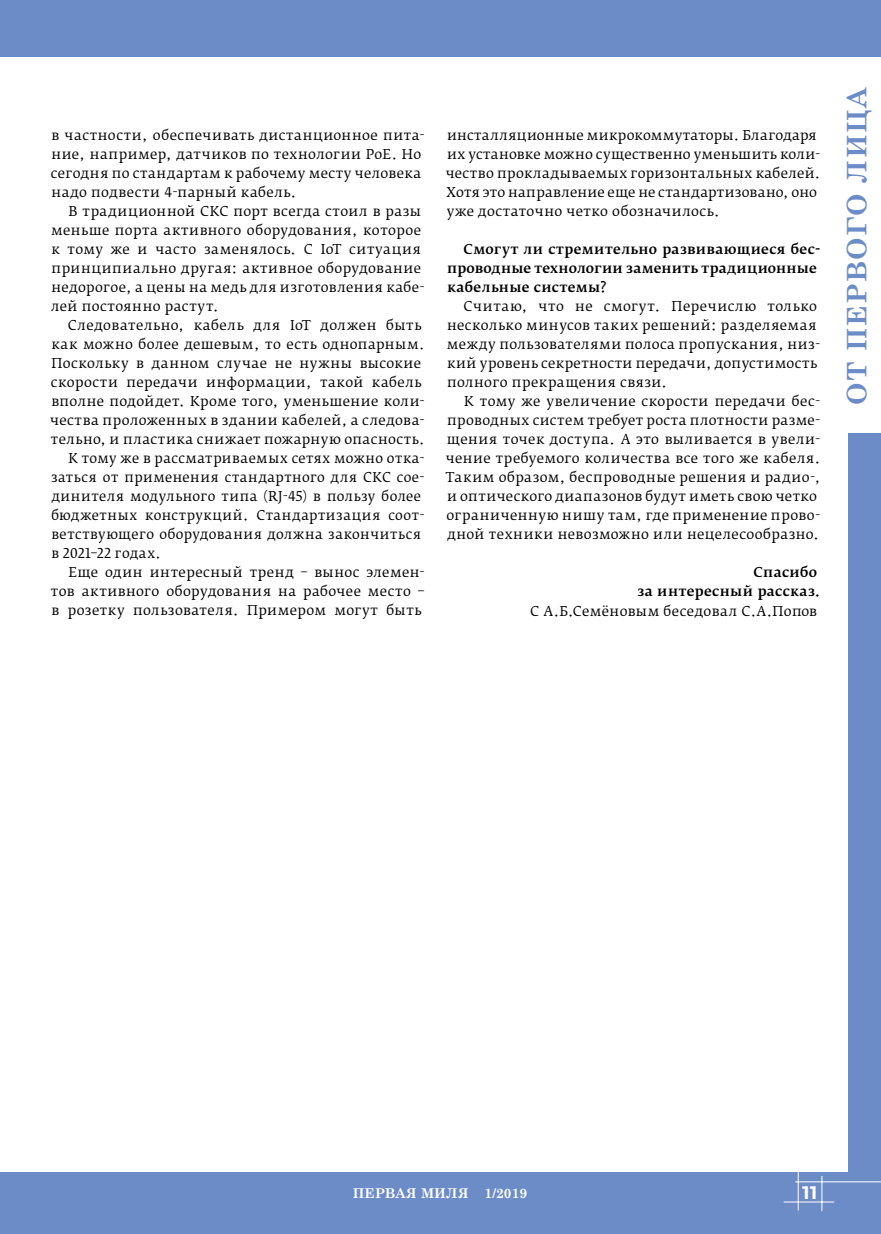
<style>
.page{position:relative;width:881px;height:1234px;background:#fff}
.page>*{position:absolute;margin:0;border:0;box-sizing:border-box;transform-origin:0 0}
.t1{font:700 27px "Century Schoolbook";letter-spacing:.05em;color:#6c8cc7}
.t2{font:700 18px "Fedra Sans Pro";color:#fff}
.t3{font:13.5px/19px "Fedra Serif B Pro";letter-spacing:.03em;color:#000}
.t4{font:500 13.5px/19px "Fedra Serif B Pro";letter-spacing:.025em;color:#000}
.t5{font:700 13.5px "Century Schoolbook";color:#fff}
</style>
<div class="page">
<div style="left:0;top:0;width:880px;height:57px;background:#6c8cc7"></div>
<div style="left:0;top:1172px;width:880px;height:61px;background:#6c8cc7"></div>
<div style="left:847px;top:0;width:33px;height:1233px;background:#6c8cc7"></div>
<hr style="left:783px;top:1201px;width:50px;height:1px;background:#fff">
<hr style="left:797px;top:1171px;width:1px;height:39px;background:#fff">
<hr style="left:821px;top:1175px;width:1px;height:35px;background:#fff">
<hr style="left:795px;top:1181px;width:85px;height:1px;background:#fff">
<div style="left:846px;top:57px;width:34px;height:375px;background:#fff"></div>
<p class="t3" style="left:51px;top:125px;width:375px">в частности, обеспечивать дистанционное пита&shy;ние, например, датчиков по технологии PoE. Но сегодня по стандартам к рабочему месту человека надо подвести 4-парный кабель.</p>
<p class="t3" style="left:51px;top:201px;width:375px;text-indent:17px">В традиционной СКС порт всегда стоил в разы меньше порта активного оборудования, которое к тому же и часто заменялось. С IoT ситуация принципиально другая: активное оборудование недорогое, а цены на медь для изготовления кабе&shy;лей постоянно растут.</p>
<p class="t3" style="left:68px;top:315px;width:355px">Следовательно, кабель для IoT должен быть</p>
<p class="t3" style="left:51px;top:334px;width:375px">как можно более дешевым, то есть однопарным.</p>
<p class="t3" style="left:51px;top:354px;width:371px">Поскольку в данном случае не нужны высокие</p>
<p class="t3" style="left:51px;top:373px;width:372px">скорости передачи информации, такой кабель</p>
<p class="t3" style="left:51px;top:392px;width:374px">вполне подойдет. Кроме того, уменьшение коли-</p>
<p class="t3" style="left:50px;top:411px;width:376px">чества проложенных в здании кабелей, а следова-</p>
<p class="t3" style="left:51px;top:430px;width:375px">тельно, и пластика снижает пожарную опасность.</p>
<p class="t3" style="left:68px;top:449px;width:357px">К тому же в рассматриваемых сетях можно отка-</p>
<p class="t3" style="left:51px;top:468px;width:375px">заться от применения стандартного для СКС сое-</p>
<p class="t3" style="left:52px;top:487px;width:371px">динителя модульного типа (RJ-45) в пользу более</p>
<p class="t3" style="left:51px;top:506px;width:374px">бюджетных конструкций. Стандартизация соот-</p>
<p class="t3" style="left:51px;top:525px;width:371px">ветствующего оборудования должна закончиться</p>
<p class="t3" style="left:51px;top:544px;width:111px">в 2021–22 годах.</p>
<p class="t3" style="left:68px;top:563px;width:357px">Еще один интересный тренд – вынос элемен-</p>
<p class="t3" style="left:51px;top:582px;width:375px">тов активного оборудования на рабочее место –</p>
<p class="t3" style="left:51px;top:601px;width:371px">в розетку пользователя. Примером могут быть</p>
<p class="t3" style="left:445px;top:125px;width:376px">инсталляционные микрокоммутаторы. Благодаря их установке можно существенно уменьшить коли&shy;чество прокладываемых горизонтальных кабелей.<br>Хотя это направление еще не стандартизовано, оно уже достаточно четко обозначилось.</p>
<p class="t4" style="left:447px;top:239px;width:374px;text-indent:17px">Смогут ли стремительно развивающиеся бес&shy;проводные технологии заменить традиционные кабельные системы?</p>
<p class="t3" style="left:446px;top:296px;width:375px;text-indent:17px">Считаю, что не смогут. Перечислю только несколько минусов таких решений: разделяемая между пользователями полоса пропускания, низ&shy;кий уровень секретности передачи, допустимость полного прекращения связи.</p>
<p class="t3" style="left:445px;top:392px;width:376px;text-indent:18px">К тому же увеличение скорости передачи бес&shy;проводных систем требует роста плотности разме&shy;щения точек доступа. А это выливается в увели&shy;чение требуемого количества все того же кабеля.<br>Таким образом, беспроводные решения и радио-, и оптического диапазонов будут иметь свою четко ограниченную нишу там, где применение прово&shy;дной техники невозможно или нецелесообразно.</p>
<p class="t4" style="left:637px;top:563px;width:184px;text-align:right">Спасибо<br>за интересный рассказ.</p>
<p class="t3" style="left:530px;top:601px;width:288px">С А.Б.Семёновым беседовал С.А.Попов</p>
<h1 class="t1" style="left:835px;top:405px;width:320px;rotate:-90deg">От Первого ЛИЦА</h1>
<p class="t5" style="left:352px;top:1181px;width:176px">ПЕРВАЯ МИЛЯ 1/2019</p>
<h2 class="t2" style="left:801px;top:1180px;width:17px">11</h2>
</div>
